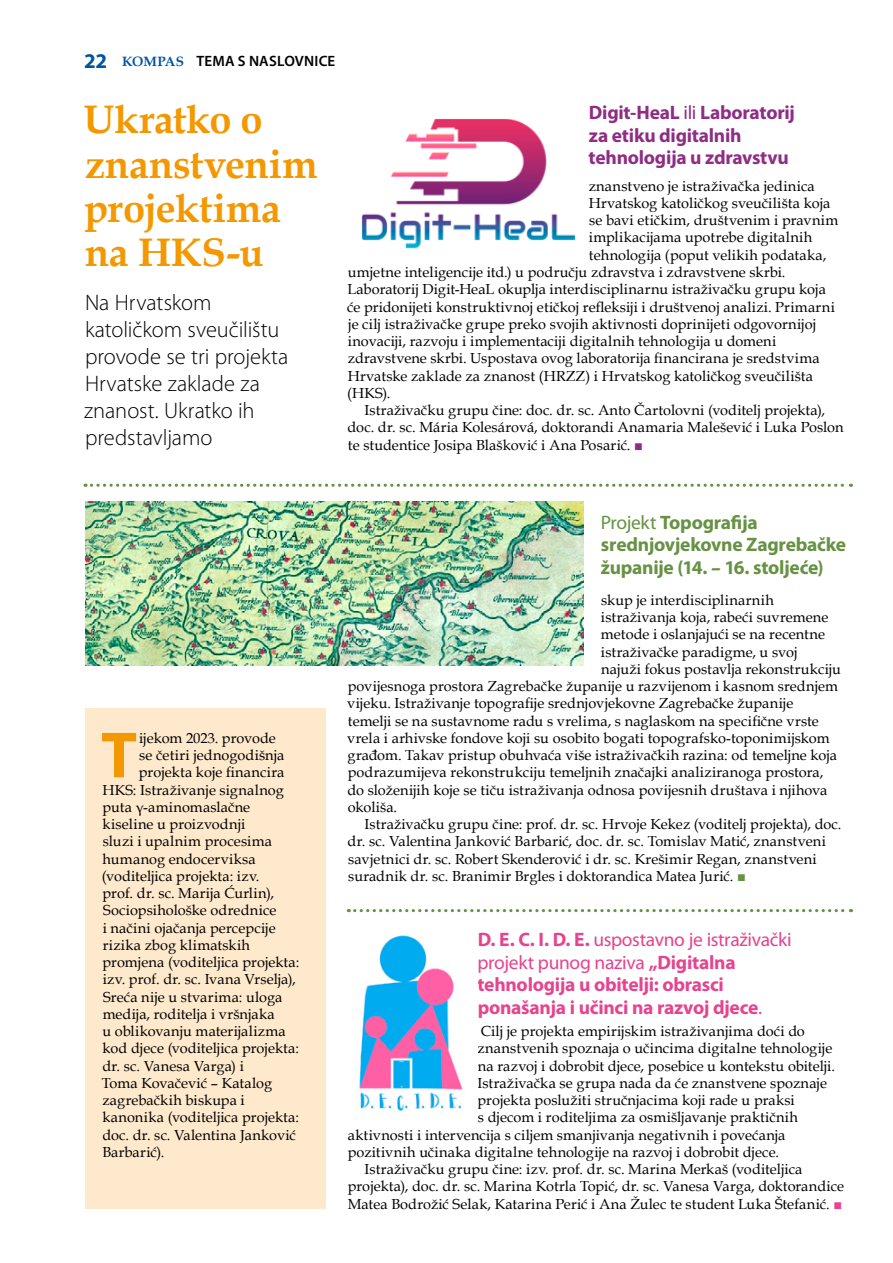
<style>
.page{position:relative;width:893px;height:1263px;background:#fff}
.page>*{position:absolute;margin:0;border:0;box-sizing:border-box;transform-origin:0 0}
.t1{font:700 65.7px "Myriad Pro";color:#f39800}
.t2{font:700 39.75px/44.2px "Book Antiqua";letter-spacing:-.005em;color:#f39800}
.t3{font:300 22.5px/27px "Myriad Pro";color:#000}
.t4{font:700 19.5px/22.5px "Myriad Pro";letter-spacing:-.015em;color:#e5448e}
.t5{font:700 19.5px/22.5px "Myriad Pro";letter-spacing:-.015em;color:#669243}
.t6{font:700 19.5px/22.5px "Myriad Pro";letter-spacing:-.015em;color:#8f2d85}
.t7{font:600 15px "Myriad Pro";letter-spacing:.015em;color:#000}
.t8{font:14.55px "Book Antiqua";letter-spacing:.005em;color:#000}
.s1{font-weight:700;font-size:21px;color:#0055a1}
.s2{font-family:"Book Antiqua";font-weight:700;font-size:13.5px;color:#0055a1}
.s3{font-weight:400}
.s4{color:#8f2d85}
.s5{font-family:"Book Antiqua"}
.s6{color:#669243}
.s7{color:#e5448e}
</style>
<div class="page">
<div style="left:85px;top:708px;width:241px;height:501px;background:#fee9cc"></div>
<img style="left:361px;top:118px;width:215px;height:131px">
<img style="left:358px;top:935px;width:105px;height:177px">
<img style="left:85px;top:501px;width:498px;height:164px">
<svg style="left:85px;top:484px;width:766px;height:3px"></svg>
<svg style="left:355px;top:909px;width:496px;height:3px"></svg>
<p class="t7" style="left:84px;top:51px;width:252px"><span class="s1">22</span> <span class="s2">KOMPAS</span> TEMA S NASLOVNICE</p>
<h2 class="t2" style="left:83px;top:98px;width:235px">Ukratko o znanstvenim projektima na HKS-u</h2>
<h3 class="t6" style="left:589px;top:101px;width:208px">Digit-HeaL <span class="s3">ili</span> Laboratorij za etiku digitalnih tehnologija u zdravstvu</h3>
<p class="t8" style="left:589px;top:176px;width:228px">znanstveno je istraživačka jedinica</p>
<p class="t8" style="left:589px;top:193px;width:243px">Hrvatskog katoličkog sveučilišta koja</p>
<p class="t8" style="left:589px;top:210px;width:251px">se bavi etičkim, društvenim i pravnim</p>
<p class="t8" style="left:589px;top:227px;width:225px">implikacijama upotrebe digitalnih</p>
<p class="t8" style="left:589px;top:245px;width:239px">tehnologija (poput velikih podataka,</p>
<p class="t8" style="left:348px;top:262px;width:439px">umjetne inteligencije itd.) u području zdravstva i zdravstvene skrbi.</p>
<p class="t8" style="left:347px;top:279px;width:480px">Laboratorij Digit-HeaL okuplja interdisciplinarnu istraživačku grupu koja</p>
<p class="t8" style="left:347px;top:296px;width:489px">će pridonijeti konstruktivnoj etičkoj refleksiji i društvenoj analizi. Primarni</p>
<p class="t8" style="left:348px;top:314px;width:469px">je cilj istraživačke grupe preko svojih aktivnosti doprinijeti odgovornijoj</p>
<p class="t8" style="left:348px;top:331px;width:430px">inovaciji, razvoju i implementaciji digitalnih tehnologija u domeni</p>
<p class="t8" style="left:348px;top:348px;width:474px">zdravstvene skrbi. Uspostava ovog laboratorija financirana je sredstvima</p>
<p class="t8" style="left:348px;top:365px;width:467px">Hrvatske zaklade za znanost (HRZZ) i Hrvatskog katoličkog sveučilišta</p>
<p class="t8" style="left:347px;top:383px;width:45px">(HKS).</p>
<p class="t8" style="left:365px;top:400px;width:462px">Istraživačku grupu čine: doc. dr. sc. Anto Čartolovni (voditelj projekta),</p>
<p class="t8" style="left:348px;top:417px;width:497px">doc. dr. sc. Mária Kolesárová, doktorandi Anamaria Malešević i Luka Poslon</p>
<p class="t8" style="left:348px;top:434px;width:297px">te studentice Josipa Blašković i Ana Posarić. <span class="s4">■</span></p>
<h3 class="t3" style="left:84px;top:288px;width:206px">N a Hrvatskom katoličkom sveučilištu provode se tri projekta<br>Hrvatske zaklade za znanost. U kratko ih predstavljamo</h3>
<h1 class="t1" style="left:101px;top:712px;width:38px">T</h1>
<p class="t8" style="left:139px;top:728px;width:138px">ijekom 2023. provode</p>
<p class="t8" style="left:139px;top:745px;width:147px">se četiri jednogodišnja</p>
<p class="t8" style="left:139px;top:762px;width:147px">projekta koje financira</p>
<p class="t8" style="left:103px;top:779px;width:183px">HKS: Istraživanje signalnog</p>
<p class="t8" style="left:103px;top:797px;width:149px">puta γ-aminomaslačne</p>
<p class="t8" style="left:103px;top:814px;width:144px">kiseline u proizvodnji</p>
<p class="t8" style="left:103px;top:831px;width:171px">sluzi i upalnim procesima</p>
<p class="t8" style="left:103px;top:848px;width:155px">humanog endocerviksa</p>
<p class="t8" style="left:102px;top:866px;width:159px">(voditeljica projekta: izv.</p>
<p class="t8" style="left:103px;top:883px;width:173px">prof. dr. sc. Marija Ćurlin),</p>
<p class="t8" style="left:103px;top:900px;width:175px">Sociopsihološke odrednice</p>
<p class="t8" style="left:103px;top:917px;width:174px">i načini ojačanja percepcije</p>
<p class="t8" style="left:103px;top:935px;width:149px">rizika zbog klimatskih</p>
<p class="t8" style="left:103px;top:952px;width:198px">promjena (voditeljica projekta:</p>
<p class="t8" style="left:103px;top:969px;width:195px">izv. prof. dr. sc. Ivana Vrselja),</p>
<p class="t8" style="left:103px;top:986px;width:181px">Sreća nije u stvarima: uloga</p>
<p class="t8" style="left:103px;top:1004px;width:173px">medija, roditelja i vršnjaka</p>
<p class="t8" style="left:103px;top:1021px;width:185px">u oblikovanju materijalizma</p>
<p class="t8" style="left:103px;top:1038px;width:198px">kod djece (voditeljica projekta:</p>
<p class="t8" style="left:102px;top:1055px;width:143px">dr. sc. Vanesa Varga) i</p>
<p class="t8" style="left:102px;top:1073px;width:172px">Toma Kovačević – Katalog</p>
<p class="t8" style="left:103px;top:1090px;width:144px">zagrebačkih biskupa i</p>
<p class="t8" style="left:103px;top:1107px;width:198px">kanonika (voditeljica projekta:</p>
<p class="t8" style="left:102px;top:1124px;width:195px">doc. dr. sc. Valentina Janković</p>
<p class="t8" style="left:102px;top:1142px;width:64px">Barbarić).</p>
<h3 class="t5" style="left:601px;top:510px;width:247px"><span class="s3">Projekt</span> Topografija srednjovjekovne Zagrebačke županije (14. <span class="s5">–</span> 16. stoljeće)</h3>
<p class="t8" style="left:601px;top:590px;width:174px">skup je interdisciplinarnih</p>
<p class="t8" style="left:601px;top:607px;width:229px">istraživanja koja, rabeći suvremene</p>
<p class="t8" style="left:601px;top:624px;width:225px">metode i oslanjajući se na recentne</p>
<p class="t8" style="left:601px;top:641px;width:198px">istraživačke paradigme, u svoj</p>
<p class="t8" style="left:601px;top:659px;width:241px">najuži fokus postavlja rekonstrukciju</p>
<p class="t8" style="left:348px;top:676px;width:492px">povijesnoga prostora Zagrebačke županije u razvijenom i kasnom srednjem</p>
<p class="t8" style="left:347px;top:693px;width:448px">vijeku. Istraživanje topografije srednjovjekovne Zagrebačke županije</p>
<p class="t8" style="left:348px;top:710px;width:472px">temelji se na sustavnome radu s vrelima, s naglaskom na specifične vrste</p>
<p class="t8" style="left:347px;top:728px;width:484px">vrela i arhivske fondove koji su osobito bogati topografsko-toponimijskom</p>
<p class="t8" style="left:347px;top:745px;width:491px">građom. Takav pristup obuhvaća više istraživačkih razina: od temeljne koja</p>
<p class="t8" style="left:348px;top:762px;width:477px">podrazumijeva rekonstrukciju temeljnih značajki analiziranoga prostora,</p>
<p class="t8" style="left:348px;top:779px;width:481px">do složenijih koje se tiču istraživanja odnosa povijesnih društava i njihova</p>
<p class="t8" style="left:348px;top:797px;width:51px">okoliša.</p>
<p class="t8" style="left:365px;top:814px;width:478px">Istraživačku grupu čine: prof. dr. sc. Hrvoje Kekez (voditelj projekta), doc.</p>
<p class="t8" style="left:348px;top:831px;width:480px">dr. sc. Valentina Janković Barbarić, doc. dr. sc. Tomislav Matić, znanstveni</p>
<p class="t8" style="left:348px;top:848px;width:470px">savjetnici dr. sc. Robert Skenderović i dr. sc. Krešimir Regan, znanstveni</p>
<p class="t8" style="left:348px;top:866px;width:399px">suradnik dr. sc. Branimir Brgles i doktorandica Matea Jurić. <span class="s6">■</span></p>
<h3 class="t4" style="left:477px;top:928px;width:316px">D. E. C. I. D. E. <span class="s3">uspostavno je istraživački projekt punog naziva</span> „Digitalna tehnologija u obitelji: obrasci ponašanja i učinci na razvoj djece<span class="s3">.</span></h3>
<p class="t8" style="left:481px;top:1021px;width:326px">Cilj je projekta empirijskim istraživanjima doći do</p>
<p class="t8" style="left:477px;top:1038px;width:356px">znanstvenih spoznaja o učincima digitalne tehnologije</p>
<p class="t8" style="left:478px;top:1055px;width:359px">na razvoj i dobrobit djece, posebice u kontekstu obitelji.</p>
<p class="t8" style="left:477px;top:1073px;width:351px">Istraživačka se grupa nada da će znanstvene spoznaje</p>
<p class="t8" style="left:477px;top:1090px;width:319px">projekta poslužiti stručnjacima koji rade u praksi</p>
<p class="t8" style="left:478px;top:1107px;width:322px">s djecom i roditeljima za osmišljavanje praktičnih</p>
<p class="t8" style="left:348px;top:1124px;width:439px">aktivnosti i intervencija s ciljem smanjivanja negativnih i povećanja</p>
<p class="t8" style="left:348px;top:1142px;width:433px">pozitivnih učinaka digitalne tehnologije na razvoj i dobrobit djece.</p>
<p class="t8" style="left:365px;top:1159px;width:439px">Istraživačku grupu čine: izv. prof. dr. sc. Marina Merkaš (voditeljica</p>
<p class="t8" style="left:348px;top:1176px;width:498px">projekta), doc. dr. sc. Marina Kotrla Topić, dr. sc. Vanesa Varga, doktorandice</p>
<p class="t8" style="left:348px;top:1193px;width:496px">Matea Bodrožić Selak, Katarina Perić i Ana Žulec te student Luka Štefanić. <span class="s7">■</span></p>
</div>
